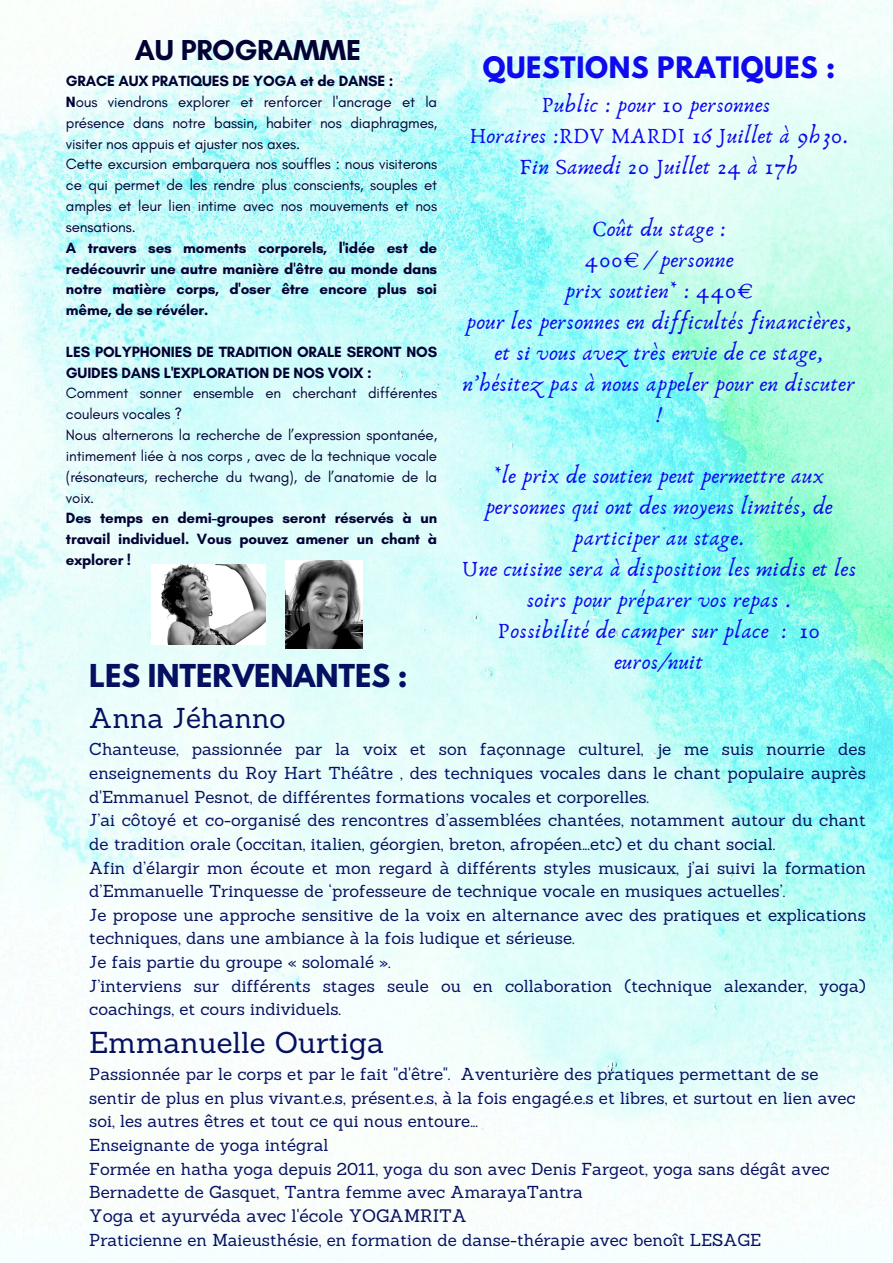
<style>
.page{position:relative;width:893px;height:1263px;background:#fff}
.page>*{position:absolute;margin:0;border:0;box-sizing:border-box;transform-origin:0 0}
.t1{font:29.47px "Sanchez";color:#051060}
.t2{font:700 29.4px "Glacial Indifference";letter-spacing:-.01em;color:#020234}
.t3{font:700 27.97px "League Spartan";color:#051060}
.t4{font:27.97px "Sanchez";color:#051060}
.t5{font:700 26.25px "League Spartan";letter-spacing:.025em;color:#0e0aed}
.t6{font:22.5px/30.9px "Anaktoria";letter-spacing:.025em;color:#0e0aed;text-align:center}
.t7{font:17.62px "Sanchez";color:#051060}
.t8{font:16.88px/23.6px "Sanchez";color:#051060}
.t9{font:15.15px/20.9px "Glacial Indifference";letter-spacing:-.01em;color:#020234;text-align:justify}
.t10{font:700 15.15px/20.9px "Glacial Indifference";letter-spacing:-.01em;color:#020234;text-align:justify}
.s1{font-weight:700}
</style>
<div class="page">
<img style="left:0;top:0;width:893px;height:1263px">
<img style="left:152px;top:565px;width:114px;height:79px">
<img style="left:286px;top:560px;width:76px;height:88px">
<p class="t2" style="left:135px;top:32px;width:228px">AU PROGRAMME</p>
<p class="t10" style="left:66px;top:70px;width:329px">GRACE AUX PRATIQUES DE YOGA et de DANSE :</p>
<p class="t9" style="left:66px;top:91px;width:373px"><span class="s1">N</span>ous viendrons explorer et renforcer l'ancrage et la présence dans notre bassin, habiter nos diaphragmes, visiter nos appuis et ajuster nos axes.</p>
<p class="t9" style="left:66px;top:154px;width:373px">Cette excursion embarquera nos souffles : nous visiterons ce qui permet de les rendre plus conscients, souples et amples et leur lien intime avec nos mouvements et nos sensations.</p>
<p class="t10" style="left:66px;top:237px;width:373px">A travers ses moments corporels, l'idée est de redécouvrir une autre manière d'être au monde dans notre matière corps, d'oser être encore plus soi même, de se révéler.</p>
<p class="t10" style="left:66px;top:341px;width:373px">LES POLYPHONIES DE TRADITION ORALE SERONT NOS<br>GUIDES DANS L'EXPLORATION DE NOS VOIX :</p>
<p class="t9" style="left:66px;top:383px;width:373px">Comment sonner ensemble en cherchant différentes couleurs vocales ?</p>
<p class="t9" style="left:66px;top:424px;width:373px">Nous alternerons la recherche de l’expression spontanée, intimement liée à nos corps , avec de la technique vocale (résonateurs, recherche du twang), de l’anatomie de la voix.</p>
<p class="t10" style="left:66px;top:508px;width:373px">Des temps en demi-groupes seront réservés à un travail individuel. Vous pouvez amener un chant à explorer !</p>
<p class="t5" style="left:483px;top:55px;width:354px">QUESTIONS PRATIQUES :</p>
<p class="t6" style="left:470px;top:90px;width:380px">Public : pour 10 personnes<br>Horaires :RDV MARDI 16 Juillet à 9h30.<br>Fin Samedi 20 Juillet 24 à 17h</p>
<p class="t6" style="left:463px;top:214px;width:394px">Coût du stage :<br>400€ / personne<br>prix soutien* : 440€<br>pour les personnes en difficultés financières, et si vous avez très envie de ce stage, n’hésitez pas à nous appeler pour en discuter !</p>
<h2 class="t6" style="left:462px;top:461px;width:396px">*le prix de soutien peut permettre aux personnes qui ont des moyens limités, de participer au stage.<br>Une cuisine sera à disposition les midis et les soirs pour préparer vos repas .<br>Possibilité de camper sur place : 10 euros/nuit</h2>
<h2 class="t3" style="left:89px;top:661px;width:320px">LES INTERVENANTES :</h2>
<h2 class="t4" style="left:89px;top:700px;width:198px">Anna Jéhanno</h2>
<h2 class="t8" style="left:89px;top:737px;width:778px">Chanteuse, passionnée par la voix et son façonnage culturel, je me suis nourrie des enseignements du Roy Hart Théâtre , des techniques vocales dans le chant populaire auprès d'Emmanuel Pesnot, de différentes formations vocales et corporelles.<br>J’ai côtoyé et co-organisé des rencontres d’assemblées chantées, notamment autour du chant de tradition orale (occitan, italien, géorgien, breton, afropéen...etc) et du chant social.<br>Afin d’élargir mon écoute et mon regard à différents styles musicaux, j’ai suivi la formation d’Emmanuelle Trinquesse de ‘professeure de technique vocale en musiques actuelles’.<br>Je propose une approche sensitive de la voix en alternance avec des pratiques et explications techniques, dans une ambiance à la fois ludique et sérieuse.<br>Je fais partie du groupe « solomalé ».<br>J’interviens sur différents stages seule ou en collaboration (technique alexander, yoga) coachings, et cours individuels.</h2>
<h2 class="t1" style="left:89px;top:1023px;width:296px">Emmanuelle Ourtiga</h2>
<h2 class="t8" style="left:89px;top:1062px;width:768px">Passionnée par le corps et par le fait "d'être". Aventurière des pratiques permettant de se sentir de plus en plus vivant.e.s, présent.e.s, à la fois engagé.e.s et libres, et surtout en lien avec soi, les autres êtres et tout ce qui nous entoure...<br>Enseignante de yoga intégral<br>Formée en hatha yoga depuis 2011, yoga du son avec Denis Fargeot, yoga sans dégât avec Bernadette de Gasquet, Tantra femme avec AmarayaTantra</h2>
<h2 class="t7" style="left:89px;top:1205px;width:379px">Yoga et ayurvéda avec l'école YOGAMRITA</h2>
<h2 class="t8" style="left:89px;top:1228px;width:673px">Praticienne en Maieusthésie, en formation de danse-thérapie avec benoît LESAGE</h2>
</div>
